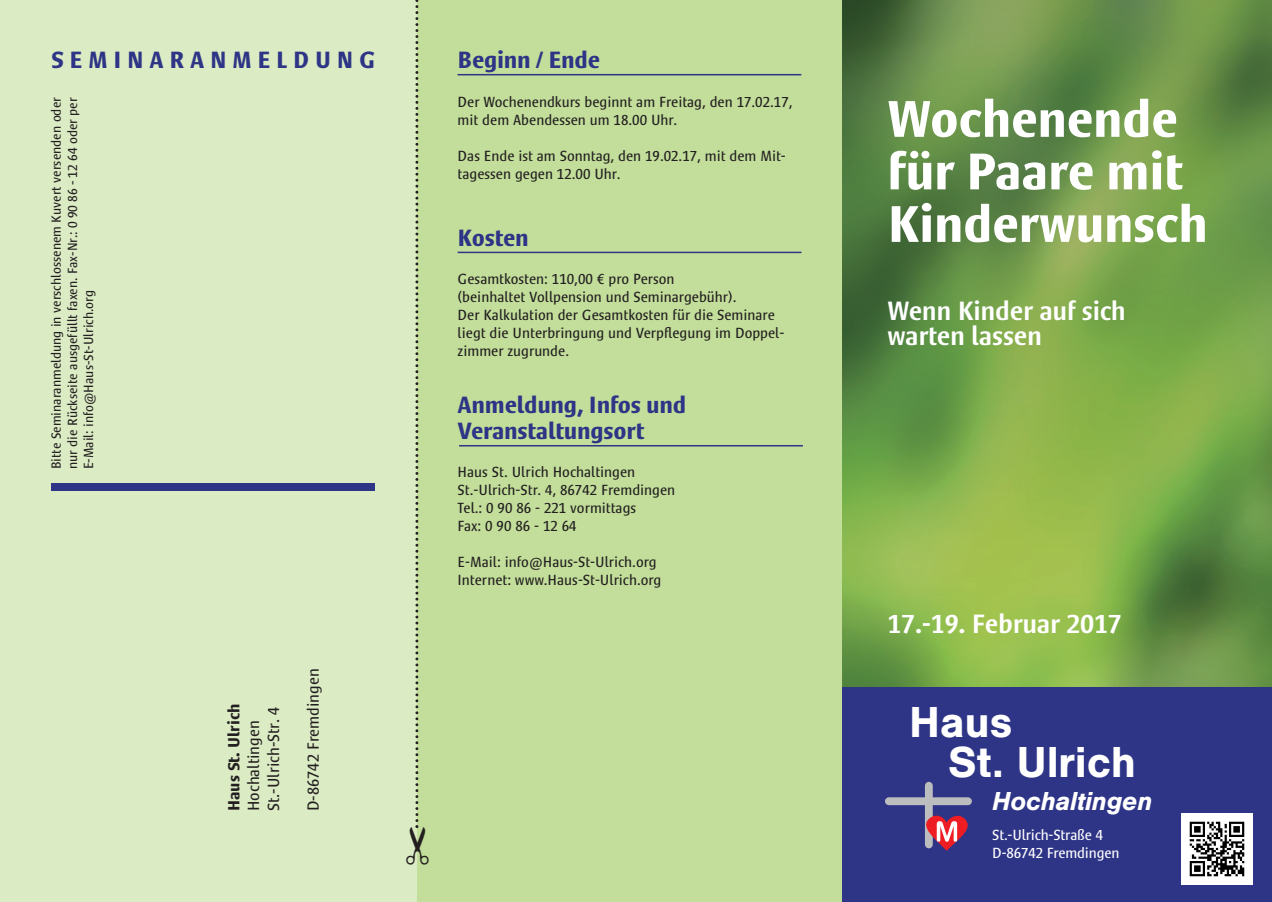
<style>
.page{position:relative;width:1272px;height:902px;background:#fff}
.page>*{position:absolute;margin:0;border:0;box-sizing:border-box;transform-origin:0 0}
.t1{font:700 52.5px/52.5px "Satero Sans LT Pro";letter-spacing:-.01em;color:#fff}
.t2{font:700 45px/40.5px "Sans";letter-spacing:-.005em;color:#fff}
.t3{font:500 27px/25.5px "Satero Sans LT Pro";letter-spacing:-.01em;color:#fff}
.t4{font:italic 700 27px "Sans";letter-spacing:-.01em;color:#fff}
.t5{font:700 24px/25.5px "Satero Sans LT Pro";letter-spacing:-.01em;color:#2e3486}
.t6{font:700 24px "Satero Sans LT Pro";letter-spacing:.24em;color:#2e3486}
.t7{font:16.5px/19.8px "Satero Sans LT Pro";color:#231f20}
.t8{font:700 16.5px "Satero Sans LT Pro";color:#231f20}
.t9{font:15px/18px "Satero Sans LT Pro";color:#231f20}
.t10{font:15px/18px "Satero Sans LT Pro";letter-spacing:-.01em;color:#fff}
.t11{font:13.5px/16.2px "Satero Sans LT Pro";color:#231f20;text-align:justify}
</style>
<div class="page">
<div style="left:265px;top:0;width:1006px;height:901px;background:#c2de9a"></div>
<img style="left:842px;top:0;width:429px;height:687px">
<div style="left:0;top:0;width:417px;height:901px;background:#dbebc4"></div>
<div style="left:842px;top:687px;width:429px;height:214px;background:#2e3486"></div>
<div style="left:924px;top:781px;width:8px;height:67px;background:#bbbdbe;border-radius:4px"></div>
<div style="left:885px;top:797px;width:86px;height:8px;background:#bbbdbe;border-radius:4px"></div>
<svg style="left:924px;top:811px;width:44px;height:39px"></svg>
<hr style="left:457px;top:74px;width:344px;height:1px;background:#2e3486">
<div style="left:51px;top:482px;width:323px;height:8px;background:#2e3486"></div>
<img style="left:1181px;top:813px;width:71px;height:71px">
<hr style="left:457px;top:252px;width:344px;height:1px;background:#2e3486">
<hr style="left:459px;top:445px;width:343px;height:1px;background:#2e3486">
<svg style="left:415px;top:0;width:4px;height:828px"></svg>
<h3 class="t6" style="left:51px;top:51px;width:325px">SEMINARANMELDUNG</h3>
<p class="t11" style="left:49px;top:469px;width:373px;rotate:-90deg">Bitte Seminaranmeldung in verschlossenem Kuvert versenden oder nur die Rückseite ausgefüllt faxen. Fax-Nr.: 0 90 86 - 12 64 oder per E-Mail: info@Haus-St-Ulrich.org</p>
<p class="t8" style="left:227px;top:811px;width:109px;rotate:-90deg">Haus St. Ulrich</p>
<p class="t7" style="left:245px;top:811px;width:106px;rotate:-90deg">Hochaltingen<br>St.-Ulrich-Str. 4</p>
<p class="t7" style="left:304px;top:811px;width:144px;rotate:-90deg">D-86742 Fremdingen</p>
<h3 class="t5" style="left:457px;top:49px;width:144px">Beginn / Ende</h3>
<p class="t9" style="left:457px;top:94px;width:336px">Der Wochenendkurs beginnt am Freitag, den 17.02.17, mit dem Abendessen um 18.00 Uhr.</p>
<p class="t9" style="left:457px;top:148px;width:330px">Das Ende ist am Sonntag, den 19.02.17, mit dem Mit&shy;tagessen gegen 12.00 Uhr.</p>
<h3 class="t5" style="left:457px;top:226px;width:73px">Kosten</h3>
<p class="t9" style="left:457px;top:271px;width:328px">Gesamtkosten: 110,00 € pro Person<br>(beinhaltet Vollpension und Seminargebühr).<br>Der Kalkulation der Gesamtkosten für die Seminare liegt die Unterbringung und Verpflegung im Doppel&shy;zimmer zugrunde.</p>
<h3 class="t5" style="left:457px;top:394px;width:230px">Anmeldung, Infos und<br>Veranstaltungsort</h3>
<p class="t9" style="left:457px;top:464px;width:219px">Haus St. Ulrich Hochaltingen<br>St.-Ulrich-Str. 4, 86742 Fremdingen<br>Tel.: 0 90 86 - 221 vormittags<br>Fax: 0 90 86 - 12 64</p>
<p class="t9" style="left:457px;top:554px;width:205px">E-Mail: info@Haus-St-Ulrich.org<br>Internet: www.Haus-St-Ulrich.org</p>
<h1 class="t1" style="left:887px;top:96px;width:322px">Wochenende für Paare mit<br>Kinderwunsch</h1>
<h3 class="t3" style="left:887px;top:298px;width:240px">Wenn Kinder auf sich warten lassen</h3>
<h3 class="t3" style="left:887px;top:611px;width:236px">17.-19. Februar 2017</h3>
<h2 class="t2" style="left:948px;top:704px;width:189px;text-indent:-39px">Haus<br>St. Ulrich</h2>
<h3 class="t4" style="left:992px;top:791px;width:162px">Hochaltingen</h3>
<p class="t10" style="left:992px;top:826px;width:129px">St.-Ulrich-Straße 4<br>D-86742 Fremdingen</p>
</div>
